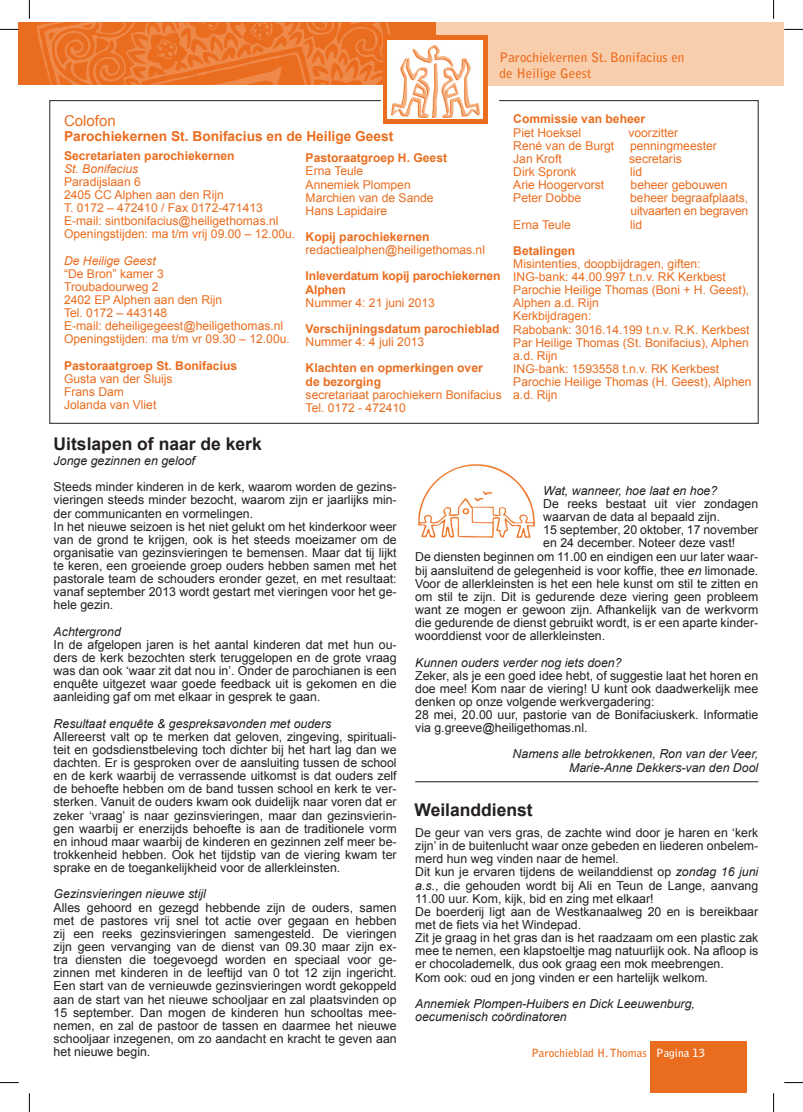
<style>
.page{position:relative;width:803px;height:1112px;background:#fff}
.page>*{position:absolute;margin:0;border:0;box-sizing:border-box;transform-origin:0 0}
.t1{font:700 17.5px "Arial";color:#231f20}
.t2{font:15px "Arial";color:#ea6d1f}
.t3{font:700 13.75px "Arial";color:#ea6d1f}
.t4{font:700 13.12px/15.8px "Bell Gothic Std";color:#ea6d1f}
.t5{font:12.38px/13.1px "Arial";color:#231f20}
.t6{font:italic 12.38px/13.1px "Arial";color:#231f20;text-align:right}
.t7{font:12.12px/13.1px "Arial";color:#ea6d1f}
.t8{font:700 12.12px/13.1px "Arial";color:#ea6d1f}
.t9{font:italic 12.12px "Arial";color:#ea6d1f}
.t10{font:700 11.25px "Bell Gothic Std";color:#ea6d1f}
.s1{font-style:italic}
.s2{color:#fff}
</style>
<div class="page">
<div style="left:436px;top:22px;width:348px;height:63px;background:#f9cead"></div>
<div style="left:19px;top:22px;width:417px;height:63px;background:#ea6d1f"></div>
<svg style="left:36px;top:22px;width:355px;height:63px"></svg>
<div style="left:383px;top:36px;width:105px;height:88px;background:#ea6d1f"></div>
<div style="left:387px;top:40px;width:96px;height:78px;background:#fff"></div>
<img style="left:400px;top:45px;width:71px;height:55px">
<svg style="left:49px;top:100px;width:709px;height:323px"></svg>
<div style="left:651px;top:1041px;width:96px;height:51px;background:#ea6d1f"></div>
<img style="left:418px;top:464px;width:117px;height:74px">
<hr style="left:415px;top:781px;width:343px;height:1px;background:#231f20">
<svg style="left:0;top:29px;width:19px;height:1px"></svg>
<svg style="left:784px;top:29px;width:19px;height:1px"></svg>
<svg style="left:0;top:1082px;width:19px;height:1px"></svg>
<svg style="left:784px;top:1082px;width:19px;height:1px"></svg>
<svg style="left:29px;top:0;width:1px;height:19px"></svg>
<svg style="left:29px;top:1093px;width:1px;height:18px"></svg>
<svg style="left:773px;top:0;width:1px;height:19px"></svg>
<svg style="left:773px;top:1093px;width:1px;height:18px"></svg>
<p class="t4" style="left:500px;top:50px;width:186px">Parochiekernen St. Bonifacius en de Heilige Geest</p>
<p class="t2" style="left:64px;top:111px;width:53px">Colofon</p>
<p class="t3" style="left:64px;top:127px;width:331px">Parochiekernen St. Bonifacius en de Heilige Geest</p>
<p class="t8" style="left:306px;top:151px;width:143px">Pastoraatgroep H. Geest</p>
<p class="t7" style="left:306px;top:164px;width:130px">Erna Teule<br>Annemiek Plompen<br>Marchien van de Sande<br>Hans Lapidaire</p>
<p class="t8" style="left:306px;top:230px;width:125px">Kopij parochiekernen</p>
<p class="t7" style="left:306px;top:243px;width:181px">redactiealphen@heiligethomas.nl</p>
<p class="t8" style="left:306px;top:270px;width:196px">Inleverdatum kopij parochiekernen<br>Alphen</p>
<p class="t7" style="left:306px;top:296px;width:131px">Nummer 4: 21 juni 2013</p>
<p class="t8" style="left:306px;top:322px;width:196px">Verschijningsdatum parochieblad</p>
<p class="t7" style="left:306px;top:335px;width:120px">Nummer 4: 4 juli 2013</p>
<p class="t8" style="left:306px;top:361px;width:179px">Klachten en opmerkingen over de bezorging</p>
<p class="t7" style="left:306px;top:387px;width:198px">secretariaat parochiekern Bonifacius<br>Tel. 0172 - 472410</p>
<p class="t8" style="left:64px;top:149px;width:172px">Secretariaten parochiekernen</p>
<p class="t9" style="left:64px;top:160px;width:76px">St. Bonifacius</p>
<p class="t7" style="left:64px;top:175px;width:233px">Paradijslaan 6<br>2405 CC Alphen aan den Rijn<br>T. 0172 – 472410 / Fax 0172-471413<br>E-mail: sintbonifacius@heiligethomas.nl<br>Openingstijden: ma t/m vrij 09.00 – 12.00u.</p>
<p class="t9" style="left:64px;top:252px;width:93px">De Heilige Geest</p>
<p class="t7" style="left:64px;top:267px;width:227px">“De Bron” kamer 3<br>Troubadourweg 2<br>2402 EP Alphen aan den Rijn<br>Tel. 0172 – 443148<br>E-mail: deheiligegeest@heiligethomas.nl<br>Openingstijden: ma t/m vr 09.30 – 12.00u.</p>
<p class="t8" style="left:64px;top:359px;width:175px">Pastoraatgroep St. Bonifacius</p>
<p class="t7" style="left:64px;top:372px;width:110px">Gusta van der Sluijs<br>Frans Dam<br>Jolanda van Vliet</p>
<h1 class="t1" style="left:54px;top:431px;width:210px">Uitslapen of naar de kerk</h1>
<p class="t8" style="left:513px;top:113px;width:134px">Commissie van beheer</p>
<p class="t7" style="left:513px;top:126px;width:70px">Piet Hoeksel</p>
<p class="t7" style="left:628px;top:126px;width:51px">voorzitter</p>
<p class="t7" style="left:513px;top:139px;width:103px">René van de Burgt</p>
<p class="t7" style="left:630px;top:139px;width:88px">penningmeester</p>
<p class="t7" style="left:513px;top:152px;width:50px">Jan Kroft</p>
<p class="t7" style="left:629px;top:152px;width:54px">secretaris</p>
<p class="t7" style="left:513px;top:165px;width:65px">Dirk Spronk</p>
<p class="t7" style="left:630px;top:165px;width:14px">lid</p>
<p class="t7" style="left:513px;top:178px;width:92px">Arie Hoogervorst</p>
<p class="t7" style="left:630px;top:178px;width:99px">beheer gebouwen</p>
<p class="t7" style="left:513px;top:191px;width:70px">Peter Dobbe</p>
<p class="t7" style="left:630px;top:191px;width:120px">beheer begraafplaats, uitvaarten en begraven</p>
<p class="t7" style="left:513px;top:217px;width:59px">Erna Teule</p>
<p class="t7" style="left:630px;top:217px;width:14px">lid</p>
<p class="t8" style="left:513px;top:244px;width:63px">Betalingen</p>
<p class="t7" style="left:513px;top:257px;width:240px">Misintenties, doopbijdragen, giften:<br>ING-bank: 44.00.997 t.n.v. RK Kerkbest<br>Parochie Heilige Thomas (Boni + H. Geest),<br>Alphen a.d. Rijn<br>Kerkbijdragen:<br>Rabobank: 3016.14.199 t.n.v. R.K. Kerkbest<br>Par Heilige Thomas (St. Bonifacius), Alphen a.d. Rijn<br>ING-bank: 1593558 t.n.v. RK Kerkbest<br>Parochie Heilige Thomas (H. Geest), Alphen a.d. Rijn</p>
<p class="t6" style="left:54px;top:454px;width:143px">Jonge gezinnen en geloof</p>
<p class="t5" style="left:54px;top:480px;width:345px">Steeds minder kinderen in de kerk, waarom worden de gezins&shy;vieringen steeds minder bezocht, waarom zijn er jaarlijks min&shy;der communicanten en vormelingen.<br>In het nieuwe seizoen is het niet gelukt om het kinderkoor weer van de grond te krijgen, ook is het steeds moeizamer om de organisatie van gezinsvieringen te bemensen. Maar dat tij lijkt te keren, een groeiende groep ouders hebben samen met het pastorale team de schouders eronder gezet, en met resultaat: vanaf september 2013 wordt gestart met vieringen voor het ge&shy;hele gezin.</p>
<p class="t6" style="left:54px;top:624px;width:69px">Achtergrond</p>
<p class="t5" style="left:54px;top:637px;width:345px;text-align:justify">In de afgelopen jaren is het aantal kinderen dat met hun ou&shy;ders de kerk bezochten sterk teruggelopen en de grote vraag was dan ook ‘waar zit dat nou in’. Onder de parochianen is een enquête uitgezet waar goede feedback uit is gekomen en die aanleiding gaf om met elkaar in gesprek te gaan.</p>
<p class="t6" style="left:54px;top:716px;width:279px">Resultaat enquête &amp; gespreksavonden met ouders</p>
<p class="t5" style="left:54px;top:729px;width:345px;text-align:justify">Allereerst valt op te merken dat geloven, zingeving, spirituali&shy;teit en godsdienstbeleving toch dichter bij het hart lag dan we dachten. Er is gesproken over de aansluiting tussen de school en de kerk waarbij de verrassende uitkomst is dat ouders zelf de behoefte hebben om de band tussen school en kerk te ver&shy;sterken. Vanuit de ouders kwam ook duidelijk naar voren dat er zeker ‘vraag’ is naar gezinsvieringen, maar dan gezinsvierin&shy;gen waarbij er enerzijds behoefte is aan de traditionele vorm en inhoud maar waarbij de kinderen en gezinnen zelf meer be&shy;trokkenheid hebben. Ook het tijdstip van de viering kwam ter sprake en de toegankelijkheid voor de allerkleinsten.</p>
<p class="t6" style="left:54px;top:887px;width:154px">Gezinsvieringen nieuwe stijl</p>
<p class="t5" style="left:54px;top:900px;width:345px;text-align:justify">Alles gehoord en gezegd hebbende zijn de ouders, samen met de pastores vrij snel tot actie over gegaan en hebben zij een reeks gezinsvieringen samengesteld. De vieringen zijn geen vervanging van de dienst van 09.30 maar zijn ex&shy;tra diensten die toegevoegd worden en speciaal voor ge&shy;zinnen met kinderen in de leeftijd van 0 tot 12 zijn ingericht.<br>Een start van de vernieuwde gezinsvieringen wordt gekoppeld aan de start van het nieuwe schooljaar en zal plaatsvinden op 15 september. Dan mogen de kinderen hun schooltas mee&shy;nemen, en zal de pastoor de tassen en daarmee het nieuwe schooljaar inzegenen, om zo aandacht en kracht te geven aan het nieuwe begin.</p>
<p class="t6" style="left:543px;top:484px;width:175px">Wat, wanneer, hoe laat en hoe?</p>
<p class="t5" style="left:543px;top:497px;width:217px">De reeks bestaat uit vier zondagen</p>
<p class="t5" style="left:543px;top:510px;width:178px">waarvan de data al bepaald zijn.</p>
<p class="t5" style="left:543px;top:523px;width:217px">15 september, 20 oktober, 17 november</p>
<p class="t5" style="left:543px;top:536px;width:194px">en 24 december. Noteer deze vast!</p>
<p class="t5" style="left:415px;top:550px;width:345px">De diensten beginnen om 11.00 en eindigen een uur later waar-</p>
<p class="t5" style="left:415px;top:563px;width:345px">bij aansluitend de gelegenheid is voor koffie, thee <span class="s1">en</span> limonade.</p>
<p class="t5" style="left:415px;top:576px;width:345px">Voor de allerkleinsten is het een hele kunst om stil te zitten en</p>
<p class="t5" style="left:415px;top:589px;width:345px">om stil te zijn. Dit is gedurende deze viering geen probleem</p>
<p class="t5" style="left:415px;top:603px;width:345px">want ze mogen er gewoon zijn. Afhankelijk van de werkvorm</p>
<p class="t5" style="left:415px;top:616px;width:345px">die gedurende de dienst gebruikt wordt, is er een aparte kinder-</p>
<p class="t5" style="left:415px;top:629px;width:191px">woorddienst voor de allerkleinsten.</p>
<p class="t6" style="left:415px;top:655px;width:208px">Kunnen ouders verder nog iets doen?</p>
<p class="t5" style="left:415px;top:668px;width:345px">Zeker, als je een goed idee hebt, of suggestie laat het horen en doe mee! Kom naar de viering! U kunt ook daadwerkelijk mee denken op onze volgende werkvergadering:<br>28 mei, 20.00 uur, pastorie van de Bonifaciuskerk. Informatie via g.greeve@heiligethomas.nl.</p>
<p class="t6" style="left:512px;top:747px;width:247px">Namens alle betrokkenen, Ron van der Veer,<br>Marie-Anne Dekkers-van den Dool</p>
<h1 class="t1" style="left:414px;top:797px;width:120px">Weilanddienst</h1>
<p class="t5" style="left:415px;top:825px;width:345px">De geur van vers gras, de zachte wind door je haren en ‘kerk zijn’ in de buitenlucht waar onze gebeden en liederen onbelem&shy;merd hun weg vinden naar de hemel.<br>Dit kun je ervaren tijdens de weilanddienst op <span class="s1">zondag 16 juni a.s.</span>, die gehouden wordt bij Ali en Teun de Lange, aanvang 11.00 uur. Kom, kijk, bid en zing met elkaar!<br>De boerderij ligt aan de Westkanaalweg 20 en is bereikbaar met de fiets via het Windepad.<br>Zit je graag in het gras dan is het raadzaam om een plastic zak mee te nemen, een klapstoeltje mag natuurlijk ook. Na afloop is er chocolademelk, dus ook graag een mok meebrengen.<br>Kom ook: oud en jong vinden er een hartelijk welkom.</p>
<p class="t6" style="left:415px;top:996px;width:281px;text-align:left">Annemiek Plompen-Huibers en Dick Leeuwenburg, oecumenisch coördinatoren</p>
<p class="t10" style="left:531px;top:1045px;width:175px">Parochieblad H. Thomas <span class="s2">Pagina 13</span></p>
</div>
